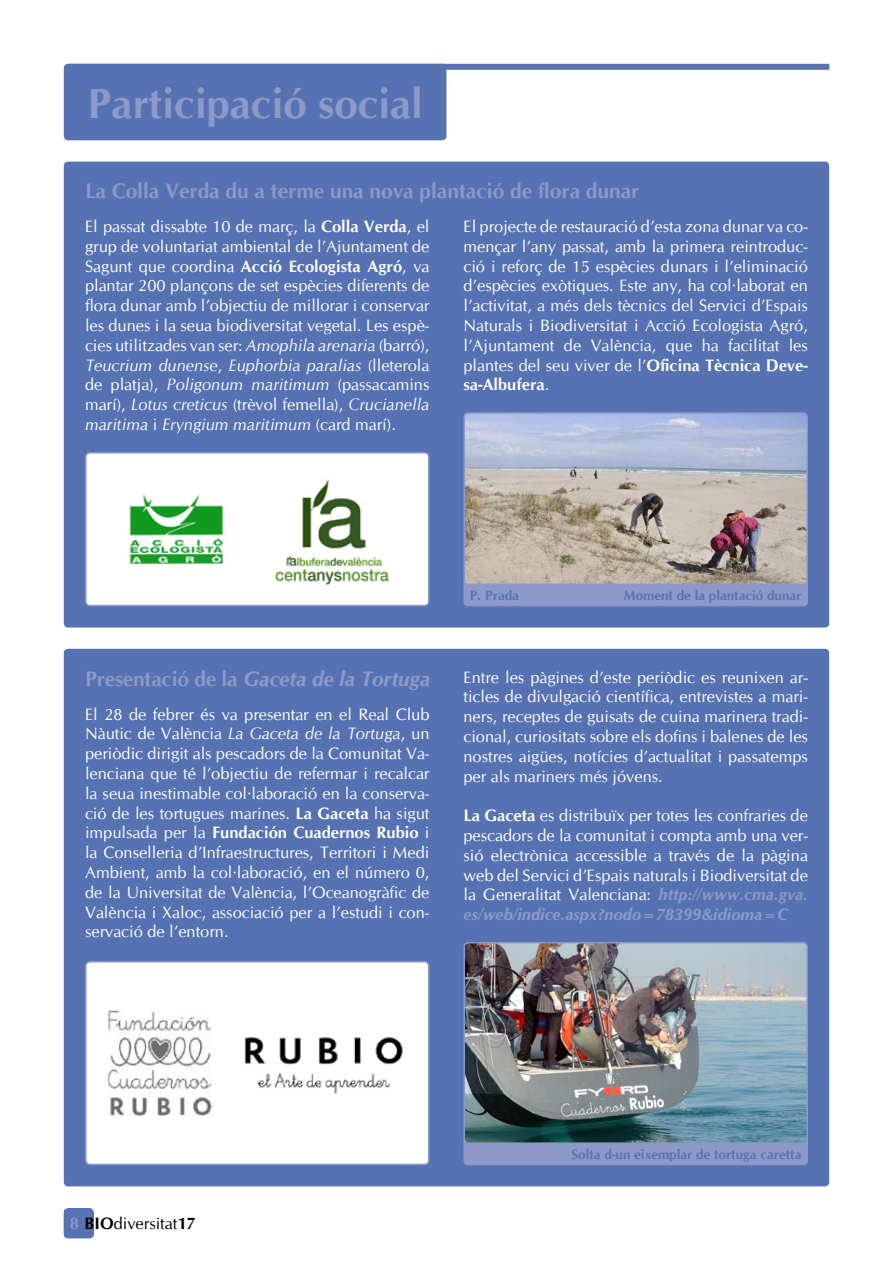
<style>
.page{position:relative;width:893px;height:1263px;background:#fff}
.page>*{position:absolute;margin:0;border:0;box-sizing:border-box;transform-origin:0 0}
.t1{font:700 42px "CG Omega";color:#8d9ac9}
.t2{font:700 21px "CG Omega";color:#8d9ac9}
.t3{font:italic 700 21px "CG Omega";letter-spacing:-.01em;color:#8d9ac9}
.t4{font:16.5px/19.8px "CG Omega";color:#fff;text-align:justify}
.t5{font:16.5px "CG Omega";color:#000}
.t6{font:700 13.5px "CG Omega";color:#5672b2}
.s1{font-weight:700}
.s2{font-style:italic}
.s3{font-style:normal}
.s4{font-weight:700;font-style:italic;color:#8d9ac9}
.s5{font-weight:700;color:#fff}
</style>
<div class="page">
<div style="left:68px;top:64px;width:761px;height:6px;background:#5672b2"></div>
<div style="left:64px;top:64px;width:382px;height:76px;background:#5672b2;border-radius:4px"></div>
<div style="left:64px;top:1208px;width:30px;height:30px;background:#5672b2;border-radius:4px"></div>
<div style="left:64px;top:162px;width:765px;height:465px;background:#5672b2;border-radius:4px"></div>
<div style="left:64px;top:649px;width:765px;height:537px;background:#5672b2;border-radius:4px"></div>
<div style="left:463px;top:576px;width:345px;height:30px;background:#8d9ac9;border-radius:4px"></div>
<img style="left:466px;top:415px;width:339px;height:167px">
<div style="left:463px;top:412px;width:345px;height:173px;border:2px solid #8d9ac9;border-radius:4px"></div>
<div style="left:463px;top:1135px;width:345px;height:30px;background:#8d9ac9;border-radius:4px"></div>
<img style="left:466px;top:945px;width:339px;height:196px">
<div style="left:463px;top:942px;width:345px;height:202px;border:2px solid #8d9ac9;border-radius:4px"></div>
<div style="left:86px;top:453px;width:343px;height:152px;background:#fff;border-radius:4px"></div>
<div style="left:85px;top:452px;width:344px;height:154px;border:2px solid #8d9ac9;border-radius:4px"></div>
<div style="left:86px;top:962px;width:343px;height:202px;background:#fff;border-radius:4px"></div>
<div style="left:85px;top:961px;width:344px;height:204px;border:2px solid #8d9ac9;border-radius:4px"></div>
<img style="left:129px;top:494px;width:95px;height:71px">
<img style="left:286px;top:479px;width:96px;height:88px">
<img style="left:275px;top:569px;width:114px;height:16px">
<img style="left:106px;top:1010px;width:107px;height:106px">
<img style="left:244px;top:1036px;width:159px;height:58px">
<h1 class="t1" style="left:87px;top:77px;width:337px">Participació social</h1>
<p class="t2" style="left:85px;top:178px;width:556px">La Colla Verda du a terme una nova plantació de flora dunar</p>
<p class="t4" style="left:85px;top:217px;width:346px">El passat dissabte 10 de març, la <span class="s1">Colla Verda</span>, el grup de voluntariat ambiental de l’Ajuntament de Sagunt que coordina <span class="s1">Acció Ecologista Agró</span>, va plantar 200 plançons de set espècies diferents de flora dunar amb l’objectiu de millorar i conservar les dunes i la seua biodiversitat vegetal. Les espè&shy;cies utilitzades van ser: <span class="s2">Amophila arenaria</span> (barró), <span class="s2">Teucrium dunense</span>, <span class="s2">Euphorbia paralias</span> (lleterola de platja), <span class="s2">Poligonum maritimum</span> (passacamins marí), <span class="s2">Lotus creticus</span> (trèvol femella), <span class="s2">Crucianella maritima</span> i <span class="s2">Eryngium maritimum</span> (card marí).</p>
<p class="t4" style="left:463px;top:217px;width:346px">El projecte de restauració d’esta zona dunar va co&shy;mençar l’any passat, amb la primera reintroduc&shy;ció i reforç de 15 espècies dunars i l’eliminació d’espècies exòtiques. Este any, ha col·laborat en l’activitat, a més dels tècnics del Servici d’Espais Naturals i Biodiversitat i Acció Ecologista Agró, l’Ajuntament de València, que ha facilitat les plantes del seu viver de l’<span class="s1">Oficina Tècnica Deve&shy;sa-Albufera</span>.</p>
<p class="t3" style="left:85px;top:666px;width:347px"><span class="s3">Presentació de la</span> Gaceta de la Tortuga</p>
<p class="t4" style="left:85px;top:704px;width:346px">El 28 de febrer és va presentar en el Real Club Nàutic de València <span class="s2">La Gaceta de la Tortuga</span>, un periòdic dirigit als pescadors de la Comunitat Va&shy;lenciana que té l’objectiu de refermar i recalcar la seua inestimable col·laboració en la conserva&shy;ció de les tortugues marines. <span class="s1">La Gaceta</span> ha sigut impulsada per la <span class="s1">Fundación Cuadernos Rubio</span> i la Conselleria d’Infraestructures, Territori i Medi Ambient, amb la col·laboració, en el número 0, de la Universitat de València, l’Oceanogràfic de València i Xaloc, associació per a l’estudi i con&shy;servació de l’entorn.</p>
<p class="t6" style="left:470px;top:587px;width:51px">P. Prada</p>
<p class="t6" style="left:624px;top:587px;width:179px">Moment de la plantació dunar</p>
<p class="t4" style="left:463px;top:667px;width:346px">Entre les pàgines d’este periòdic es reunixen ar&shy;ticles de divulgació científica, entrevistes a mari&shy;ners, receptes de guisats de cuina marinera tradi&shy;cional, curiositats sobre els dofins i balenes de les nostres aigües, notícies d’actualitat i passatemps per als mariners més jóvens.</p>
<p class="t4" style="left:463px;top:806px;width:346px"><span class="s1">La Gaceta</span> es distribuïx per totes les confraries de pescadors de la comunitat i compta amb una ver&shy;sió electrònica accessible a través de la pàgina web del Servici d’Espais naturals i Biodiversitat de la Generalitat Valenciana: <span class="s4">http://www.cma.gva. es/web/indice.aspx?nodo=78399&amp;idioma=C</span></p>
<p class="t5" style="left:70px;top:1213px;width:127px"><span class="s5">8</span> <span class="s1">BIO</span>diversitat<span class="s1">17</span></p>
<p class="t6" style="left:571px;top:1146px;width:231px">Solta d-un eixemplar de tortuga caretta</p>
</div>
